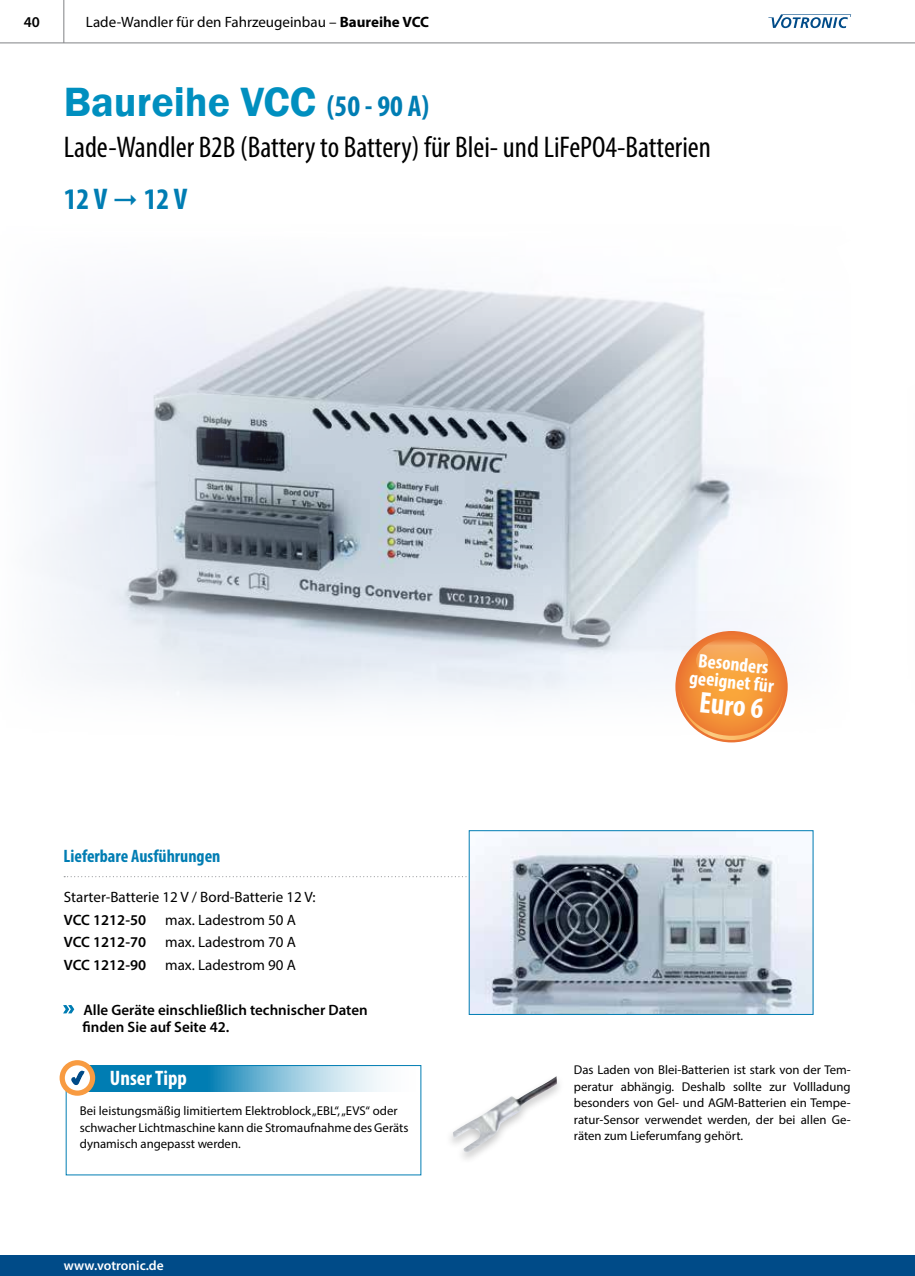
<style>
.page{position:relative;width:915px;height:1276px;background:#fff}
.page>*{position:absolute;margin:0;border:0;box-sizing:border-box;transform-origin:0 0}
.t1{font:600 42px "Franklin Gothic";color:#008fbf}
.t2{font:condensed 30px "Myriad Pro";color:#000}
.t3{font:700 condensed 30px "Myriad Pro";color:#007db3}
.t4{font:700 condensed 30px "Myriad Pro";color:#fff}
.t5{font:700 condensed 21px "Myriad Pro";color:#fff}
.t6{font:700 condensed 19.5px/18px "Myriad Pro";color:#fff;text-align:center}
.t7{font:700 condensed 18px "Myriad Pro";color:#007db3}
.t8{font:15px "Myriad Pro";color:#000}
.t9{font:600 15px/16.5px "Myriad Pro";color:#000}
.t10{font:600 13.5px "Myriad Pro";color:#fff}
.t11{font:12.75px/16.5px "Myriad Pro";color:#000}
.s1{font-weight:700}
.s2{font-family:"Myriad Pro";font-weight:700;font-stretch:condensed;font-size:30px;color:#007db3}
.s3{font-size:18px;color:#007db3}
</style>
<div class="page">
<div style="left:0;top:1254px;width:914px;height:22px;background:#004b88"></div>
<hr style="left:0;top:43px;width:914px;height:1px;background:#808285">
<hr style="left:64px;top:0;width:1px;height:43px;background:#808285">
<svg style="left:768px;top:14px;width:82px;height:14px"></svg>
<img style="left:41px;top:285px;width:747px;height:424px">
<svg style="left:63px;top:1005px;width:12px;height:9px"></svg>
<svg style="left:64px;top:876px;width:403px;height:1px"></svg>
<img style="left:470px;top:832px;width:341px;height:181px">
<div style="left:468px;top:830px;width:345px;height:185px;border:1px solid #007db3"></div>
<svg style="left:66px;top:1065px;width:355px;height:27px;background:#67b1d1"></svg>
<div style="left:60px;top:1060px;width:35px;height:35px;background:#f89b41;border-radius:50%"></div>
<div style="left:65px;top:1065px;width:25px;height:25px;background:#fff;border-radius:50%"></div>
<svg style="left:71px;top:1070px;width:14px;height:16px"></svg>
<svg style="left:675px;top:631px;width:112px;height:111px"></svg>
<svg style="left:679px;top:637px;width:104px;height:103px;background:#f4a156"></svg>
<img style="left:452px;top:1076px;width:105px;height:76px">
<p class="t9" style="left:24px;top:13px;width:18px">40</p>
<p class="t8" style="left:86px;top:13px;width:344px">Lade-Wandler für den Fahrzeugeinbau – <span class="s1">Baureihe VCC</span></p>
<h1 class="t1" style="left:64px;top:76px;width:367px">Baureihe VCC <span class="s2">(50 - 90 A)</span></h1>
<h2 class="t2" style="left:64px;top:128px;width:648px">Lade-Wandler B2B (Battery to Battery) für Blei- und LiFePO4-Batterien</h2>
<h2 class="t3" style="left:64px;top:180px;width:125px">12 V 12 V</h2>
<h3 class="t7" style="left:64px;top:845px;width:158px">Lieferbare Ausführungen</h3>
<p class="t8" style="left:64px;top:888px;width:253px">Starter-Batterie 12 V / Bord-Batterie 12 V:</p>
<p class="t9" style="left:64px;top:911px;width:84px">VCC 1212-50</p>
<p class="t8" style="left:165px;top:910px;width:132px">max. Ladestrom 50 A</p>
<p class="t9" style="left:64px;top:933px;width:84px">VCC 1212-70</p>
<p class="t8" style="left:165px;top:933px;width:132px">max. Ladestrom 70 A</p>
<p class="t9" style="left:64px;top:956px;width:84px">VCC 1212-90</p>
<p class="t8" style="left:165px;top:955px;width:132px">max. Ladestrom 90 A</p>
<p class="t9" style="left:82px;top:1001px;width:287px;text-indent:-18px"><span class="s3">››</span> Alle Geräte einschließlich technischer Daten finden Sie auf Seite 42.</p>
<h3 class="t5" style="left:110px;top:1065px;width:78px">Unser Tipp</h3>
<p class="t11" style="left:80px;top:1102px;width:330px">Bei leistungsmäßig limitiertem Elektroblock „EBL“, „EVS“ oder schwacher Lichtmaschine kann die Stromaufnahme des Geräts dynamisch angepasst werden.</p>
<p class="t10" style="left:64px;top:1256px;width:101px">www.votronic.de</p>
<h3 class="t6" style="left:692px;top:650px;width:86px;rotate:6deg">Besonders geeignet für</h3>
<h2 class="t4" style="left:701px;top:683px;width:66px;rotate:6deg">Euro 6</h2>
<p class="t11" style="left:573px;top:1061px;width:278px;text-align:justify">Das Laden von Blei-Batterien ist stark von der Tem&shy;peratur abhängig. Deshalb sollte zur Vollladung besonders von Gel- und AGM-Batterien ein Tempe&shy;ratur-Sensor verwendet werden, der bei allen Ge&shy;räten zum Lieferumfang gehört.</p>
</div>
